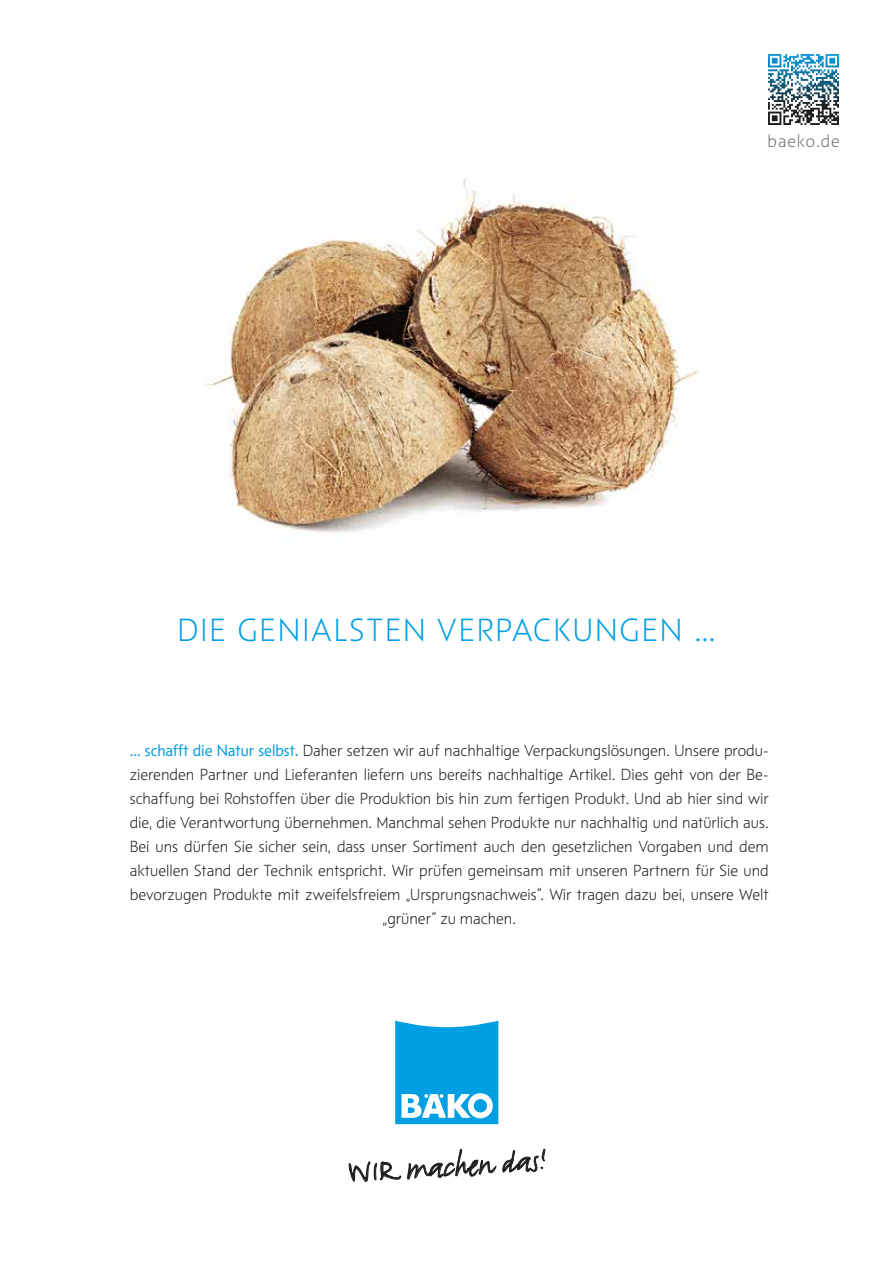
<style>
.page{position:relative;width:893px;height:1263px;background:#fff}
.page>*{position:absolute;margin:0;border:0;box-sizing:border-box;transform-origin:0 0}
.t1{font:35.7px "FF Justlefthand";color:#1d1d1b}
.t2{font:300 33px "BAEK Otype";letter-spacing:.06em;color:#009fe3}
.t3{font:300 18px "BAEK Otype";letter-spacing:.06em;color:#706f6f}
.t4{font:300 16.5px/24px "BAEK Otype";color:#1d1d1b;text-align:center}
.s1{font-weight:400;color:#009fe3}
.s2{font-size:39.6px}
</style>
<div class="page">
<img style="left:205px;top:178px;width:493px;height:355px">
<svg style="left:349px;top:1020px;width:197px;height:163px"></svg>
<svg style="left:768px;top:110px;width:71px;height:15px"></svg>
<svg style="left:768px;top:54px;width:71px;height:56px"></svg>
<p class="t3" style="left:768px;top:131px;width:73px">baeko.de</p>
<h2 class="t2" style="left:177px;top:610px;width:540px">DIE GENIALSTEN VERPACKUNGEN …</h2>
<p class="t4" style="left:130px;top:738px;width:640px"><span class="s1">… schafft die Natur selbst.</span> Daher setzen wir auf nachhaltige Verpackungslösungen. Unsere produ&shy;zierenden Partner und Lieferanten liefern uns bereits nachhaltige Artikel. Dies geht von der Be&shy;schaffung bei Rohstoffen über die Produktion bis hin zum fertigen Produkt. Und ab hier sind wir die, die Verantwortung übernehmen. Manchmal sehen Produkte nur nachhaltig und natürlich aus.<br>Bei uns dürfen Sie sicher sein, dass unser Sortiment auch den gesetzlichen Vorgaben und dem aktuellen Stand der Technik entspricht. Wir prüfen gemeinsam mit unseren Partnern für Sie und bevorzugen Produkte mit zweifelsfreiem „Ursprungsnachweis“. Wir tragen dazu bei, unsere Welt „grüner“ zu machen.</p>
<h1 class="t1" style="left:347px;top:1151px;width:201px;rotate:-4deg"><span class="s2">WIR</span> machen das!</h1>
</div>
